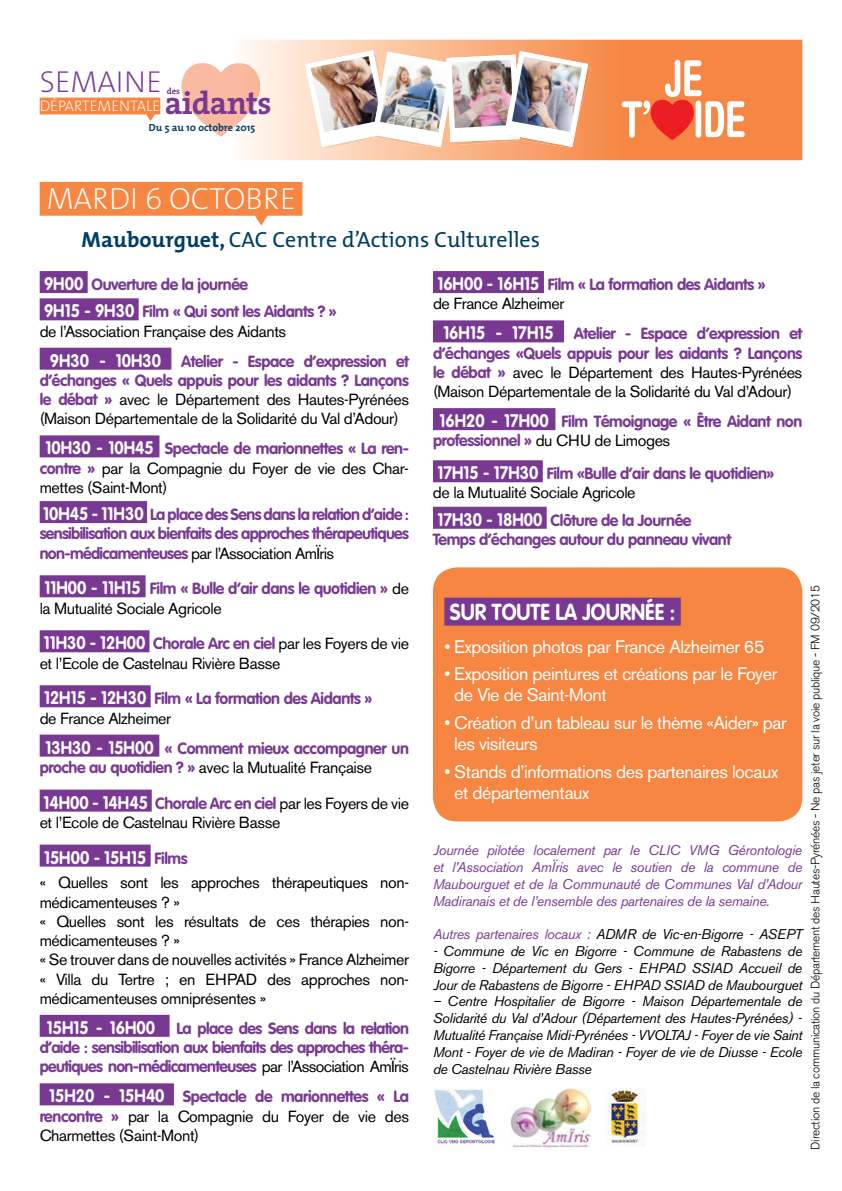
<style>
.page{position:relative;width:842px;height:1191px;background:#fff}
.page>*{position:absolute;margin:0;border:0;box-sizing:border-box;transform-origin:0 0}
.t1{font:30.6px "The Sans Extra Light Caps";color:#fff}
.t2{font:30.4px "The Sans Extra Light Caps";color:#793993}
.t3{font:700 22.8px "VAG Rounded";color:#fff;scale:.9 1}
.t4{font:22px "The Mix";color:#003e65}
.t5{font:18px/21.6px "Akzidenz Grotesk BE";letter-spacing:-.025em;color:#fff}
.t6{font:700 18px "VAG Rounded";color:#fff;scale:.9 1}
.t7{font:16px/19.2px "Akzidenz Grotesk BE";letter-spacing:-.025em;color:#000}
.t8{font:700 16px/19.2px "VAG Rounded";letter-spacing:-.025em;color:#793993}
.t9{font:15.4px "The Sans Extra Light Caps";color:#fff}
.t10{font:italic 14px/16.8px "Akzidenz Grotesk BE";letter-spacing:-.025em;color:#000;text-align:justify}
.t11{font:italic 14px/16.8px "Akzidenz Grotesk BE";letter-spacing:-.025em;color:#793993;text-align:justify}
.t12{font:300 12px "Akzidenz Grotesk BE";letter-spacing:-.025em;color:#000}
.t13{font:700 10.4px "The Mix";color:#003e65}
.t14{font:700 8.6px "The Serif";color:#793993}
.s1{font-family:"The Serif";font-weight:700;font-size:32px;color:#793993}
.s2{font-weight:700}
.s3{font-size:18px;color:#fff}
.s4{font-family:"VAG Rounded";font-weight:700;color:#793993}
.s5{font-family:"Akzidenz Grotesk BE";font-weight:400;color:#000}
.s6{font-family:"VAG Rounded";font-weight:700;font-size:18px;color:#fff}
.s7{font-size:16px;color:#793993}
.s8{color:#793993}
</style>
<div class="page">
<svg style="left:40px;top:40px;width:762px;height:120px"></svg>
<svg style="left:182px;top:63px;width:78px;height:74px"></svg>
<div style="left:40px;top:98px;width:120px;height:16px;background:#f68642"></div>
<svg style="left:145px;top:114px;width:10px;height:7px"></svg>
<img style="left:325px;top:147px;width:57px;height:3px">
<img style="left:375px;top:147px;width:74px;height:1px">
<img style="left:518px;top:68px;width:73px;height:80px">
<img style="left:305px;top:50px;width:283px;height:97px">
<img style="left:512px;top:57px;width:70px;height:75px">
<svg style="left:622px;top:60px;width:123px;height:80px"></svg>
<div style="left:40px;top:182px;width:262px;height:34px;background:#f68642"></div>
<svg style="left:251px;top:215px;width:20px;height:10px"></svg>
<div style="left:40px;top:271px;width:48px;height:22px;background:#793993"></div>
<div style="left:40px;top:298px;width:99px;height:22px;background:#793993"></div>
<div style="left:40px;top:348px;width:131px;height:22px;background:#793993"></div>
<div style="left:40px;top:435px;width:119px;height:22px;background:#793993"></div>
<div style="left:40px;top:501px;width:107px;height:22px;background:#793993"></div>
<div style="left:40px;top:575px;width:106px;height:22px;background:#793993"></div>
<div style="left:40px;top:630px;width:109px;height:22px;background:#793993"></div>
<div style="left:40px;top:685px;width:111px;height:22px;background:#793993"></div>
<div style="left:40px;top:734px;width:119px;height:22px;background:#793993"></div>
<div style="left:40px;top:789px;width:112px;height:22px;background:#793993"></div>
<div style="left:40px;top:844px;width:111px;height:22px;background:#793993"></div>
<div style="left:40px;top:1014px;width:130px;height:22px;background:#793993"></div>
<div style="left:40px;top:1083px;width:134px;height:22px;background:#793993"></div>
<div style="left:433px;top:271px;width:111px;height:22px;background:#793993"></div>
<div style="left:433px;top:320px;width:131px;height:22px;background:#793993"></div>
<div style="left:433px;top:408px;width:122px;height:22px;background:#793993"></div>
<div style="left:433px;top:460px;width:110px;height:22px;background:#793993"></div>
<div style="left:433px;top:507px;width:114px;height:22px;background:#793993"></div>
<div style="left:433px;top:567px;width:369px;height:254px;background:#f68642;border-radius:24px"></div>
<div style="left:444px;top:597px;width:237px;height:28px;background:#793993"></div>
<img style="left:433px;top:1088px;width:64px;height:57px">
<img style="left:605px;top:1088px;width:40px;height:56px">
<img style="left:510px;top:1088px;width:80px;height:59px">
<h2 class="t2" style="left:40px;top:66px;width:124px">SEMAINE</h2>
<p class="t9" style="left:40px;top:97px;width:233px">DÉPARTEMENTALE <span class="s1">aidants</span></p>
<p class="t14" style="left:167px;top:84px;width:14px">des</p>
<p class="t13" style="left:149px;top:119px;width:108px">Du 5 au 10 octobre 2015</p>
<h1 class="t1" style="left:46px;top:182px;width:251px">MARDI 6 OCTOBRE</h1>
<h3 class="t4" style="left:82px;top:221px;width:460px"><span class="s2">Maubourguet,</span> CAC Centre d’Actions Culturelles</h3>
<p class="t8" style="left:44px;top:271px;width:294px;line-height:27.2px"><span class="s3">9H00</span> Ouverture de la journée<br><span class="s3">9H15 - 9H30</span> Film « Qui sont les Aidants ? »</p>
<p class="t7" style="left:40px;top:321px;width:248px">de l’Association Française des Aidants</p>
<p class="t8" style="left:40px;top:351px;width:371px;text-align:right"><span class="s3">9H30 - 10H30</span> Atelier - Espace d’expression et d’échanges « Quels appuis pour les aidants ? Lançons</p>
<p class="t7" style="left:40px;top:390px;width:371px"><span class="s4">le débat »</span> avec le Département des Hautes-Pyrénées (Maison Départementale de la Solidarité du Val d’Adour)</p>
<p class="t8" style="left:45px;top:439px;width:365px"><span class="s3">10H30 - 10H45</span> Spectacle de marionnettes « La ren-</p>
<p class="t7" style="left:40px;top:458px;width:371px"><span class="s4">contre »</span> par la Compagnie du Foyer de vie des Char&shy;mettes (Saint-Mont)</p>
<p class="t8" style="left:40px;top:505px;width:371px"><span class="s3">10H45 - 11H30</span> La place des Sens dans la relation d’aide : sensibilisation aux bienfaits des approches thérapeutiques</p>
<p class="t7" style="left:40px;top:543px;width:296px"><span class="s4">non-médicamenteuses</span> par l’Association AmÏris</p>
<p class="t8" style="left:44px;top:579px;width:366px"><span class="s3">11H00 - 11H15</span> Film « Bulle d’air dans le quotidien » <span class="s5">de</span></p>
<p class="t7" style="left:40px;top:598px;width:184px">la Mutualité Sociale Agricole</p>
<p class="t7" style="left:40px;top:634px;width:371px"><span class="s6">11H30 - 12H00</span> <span class="s4">Chorale Arc en ciel</span> par les Foyers de vie et l’Ecole de Castelnau Rivière Basse</p>
<p class="t8" style="left:44px;top:689px;width:330px"><span class="s3">12H15 - 12H30</span> Film « La formation des Aidants »</p>
<p class="t7" style="left:40px;top:708px;width:133px">de France Alzheimer</p>
<p class="t8" style="left:45px;top:738px;width:365px"><span class="s3">13H30 - 15H00</span> « Comment mieux accompagner un</p>
<p class="t7" style="left:40px;top:757px;width:334px"><span class="s4">proche au quotidien ? »</span> avec la Mutualité Française</p>
<p class="t7" style="left:40px;top:793px;width:371px"><span class="s6">14H00 - 14H45</span> <span class="s4">Chorale Arc en ciel</span> par les Foyers de vie et l’Ecole de Castelnau Rivière Basse</p>
<p class="t6" style="left:44px;top:846px;width:161px">15H00 - 15H15 <span class="s7">Films</span></p>
<p class="t7" style="left:40px;top:873px;width:371px">« Quelles sont les approches thérapeutiques non&shy;médicamenteuses ? »<br>« Quelles sont les résultats de ces thérapies non&shy;médicamenteuses ? »<br>« Se trouver dans de nouvelles activités » France Alzheimer « Villa du Tertre ; en EHPAD des approches non&shy;médicamenteuses omniprésentes »</p>
<p class="t8" style="left:40px;top:1018px;width:371px;text-align:center"><span class="s3">15H15 - 16H00</span> La place des Sens dans la relation d’aide : sensibilisation aux bienfaits des approches théra&shy;peutiques non-médicamenteuses <span class="s5">par l’Association AmÏris</span></p>
<p class="t8" style="left:49px;top:1087px;width:361px"><span class="s3">15H20 - 15H40</span> Spectacle de marionnettes « La</p>
<p class="t7" style="left:40px;top:1106px;width:371px"><span class="s4">rencontre »</span> par la Compagnie du Foyer de vie des<br>Charmettes (Saint-Mont)</p>
<p class="t8" style="left:437px;top:275px;width:330px"><span class="s3">16H00 - 16H15</span> Film « La formation des Aidants »</p>
<p class="t7" style="left:433px;top:294px;width:133px">de France Alzheimer</p>
<p class="t8" style="left:433px;top:324px;width:371px;text-align:right"><span class="s3">16H15 - 17H15</span> Atelier - Espace d’expression et d’échanges «Quels appuis pour les aidants ? Lançons</p>
<p class="t7" style="left:433px;top:363px;width:371px"><span class="s4">le débat »</span> avec le Département des Hautes-Pyrénées (Maison Départementale de la Solidarité du Val d’Adour)</p>
<p class="t8" style="left:433px;top:412px;width:371px;text-indent:7px"><span class="s3">16H20 - 17H00</span> Film Témoignage « Être Aidant non professionnel » <span class="s5">du CHU de Limoges</span></p>
<p class="t8" style="left:437px;top:464px;width:339px"><span class="s3">17H15 - 17H30</span> Film «Bulle d’air dans le quotidien»</p>
<p class="t7" style="left:433px;top:483px;width:204px">de la Mutualité Sociale Agricole</p>
<p class="t8" style="left:433px;top:510px;width:300px"><span class="s3">17H30 - 18H00</span> Clôture de la Journée<br>Temps d’échanges autour du panneau vivant</p>
<p class="t12" style="left:808px;top:1149px;width:566px;rotate:-90deg">Direction de la communication du Département des Hautes-Pyrénées - Ne pas jeter sur la voie publique - FM 09/2015</p>
<h3 class="t3" style="left:450px;top:598px;width:252px">SUR TOUTE LA JOURNÉE :</h3>
<p class="t5" style="left:444px;top:635px;width:322px">• Exposition photos par France Alzheimer 65</p>
<p class="t5" style="left:454px;top:663px;width:324px;text-indent:-10px">• Exposition peintures et créations par le Foyer de Vie de Saint-Mont</p>
<p class="t5" style="left:454px;top:711px;width:334px;text-indent:-10px">• Création d’un tableau sur le thème «Aider» par les visiteurs</p>
<p class="t5" style="left:454px;top:760px;width:325px;text-indent:-10px">• Stands d’informations des partenaires locaux et départementaux</p>
<p class="t11" style="left:433px;top:841px;width:371px">Journée pilotée localement par le CLIC VMG Gérontologie et l’Association AmÏris avec le soutien de la commune de Maubourguet et de la Communauté de Communes Val d’Adour Madiranais et de l’ensemble des partenaires de la semaine.</p>
<p class="t10" style="left:433px;top:925px;width:371px"><span class="s8">Autres partenaires locaux :</span> ADMR de Vic-en-Bigorre - ASEPT</p>
<p class="t10" style="left:433px;top:942px;width:371px">- Commune de Vic en Bigorre - Commune de Rabastens de Bigorre - Département du Gers - EHPAD SSIAD Accueil de Jour de Rabastens de Bigorre - EHPAD SSIAD de Maubourguet</p>
<p class="t10" style="left:433px;top:993px;width:371px">– Centre Hospitalier de Bigorre - Maison Départementale de Solidarité du Val d’Adour (Département des Hautes-Pyrénées) - Mutualité Française Midi-Pyrénées - VVOLTAJ - Foyer de vie Saint Mont - Foyer de vie de Madiran - Foyer de vie de Diusse - Ecole de Castelnau Rivière Basse</p>
</div>
